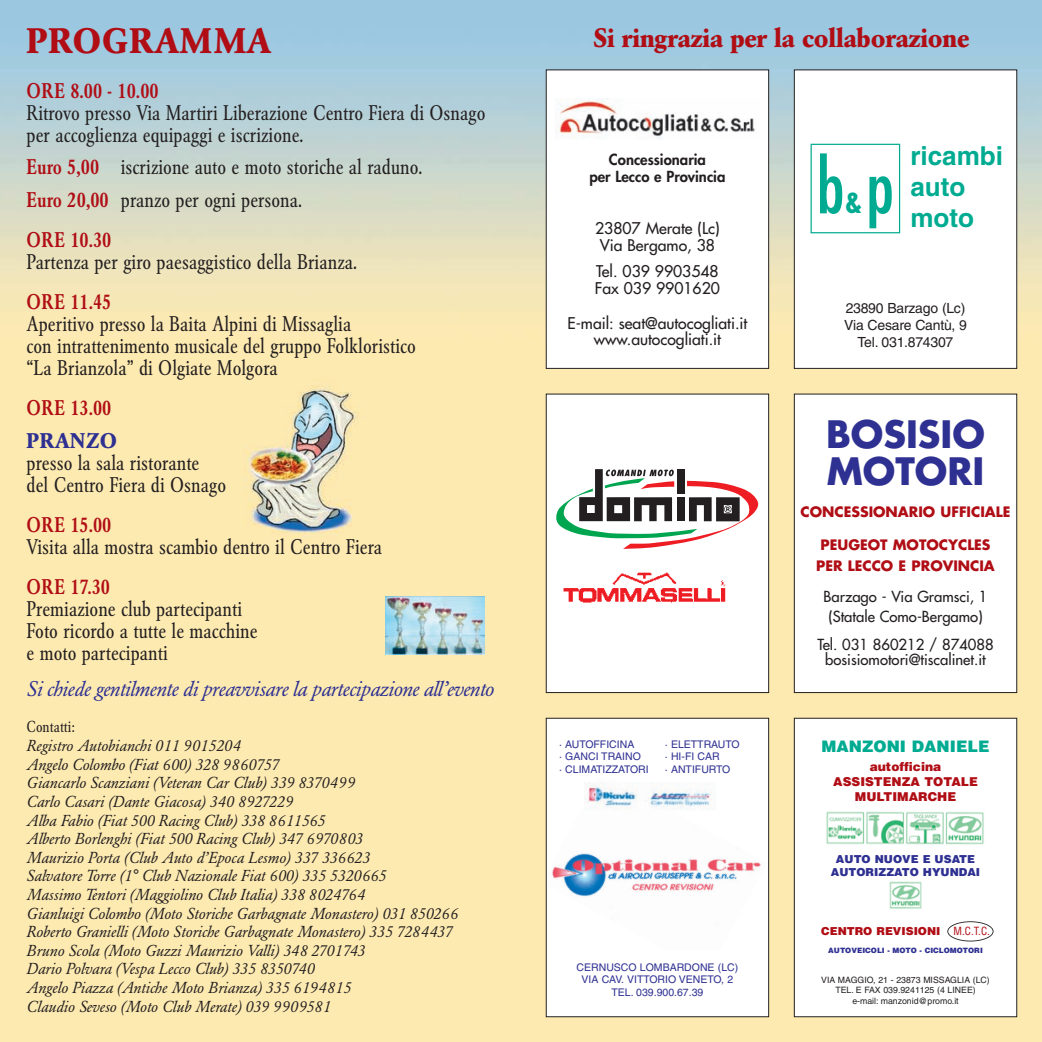
<style>
.page{position:relative;width:1042px;height:1042px;background:#fff}
.page>*{position:absolute;margin:0;border:0;box-sizing:border-box;transform-origin:0 0}
.t1{font:condensed 72.27px "Futura";color:#00ab91}
.t2{font:700 36.75px/36.8px "Futura";color:#2e3092}
.t3{font:700 35px "Garamond BE";letter-spacing:.04em;color:#b00d15}
.t4{font:700 condensed 28.18px "Futura";color:#00ab91}
.t5{font:700 26.25px "Garamond BE";color:#b00d15}
.t6{font:700 26.07px/31px "Helvetica";color:#00ab91}
.t7{font:condensed 21px/22.1px "Garamond BE";color:#231f20}
.t8{font:italic 21px "Garamond BE";letter-spacing:-.02em;color:#2e3092}
.t9{font:500 condensed 21px "Garamond BE";color:#b00d15}
.t10{font:700 21px "Garamond BE";letter-spacing:.04em;color:#2e3092}
.t11{font:900 15.92px "Helvetica";color:#00ab91}
.t12{font:italic 15.75px/18.6px "Garamond BE";color:#231f20}
.t13{font:15.75px/16.6px "Futura";color:#231f20;text-align:center}
.t14{font:condensed 15.75px "Garamond BE";color:#231f20}
.t15{font:14.88px/19.2px "Futura";color:#231f20;text-align:center}
.t16{font:800 14.88px/16.6px "Futura";color:#231f20;text-align:center}
.t17{font:700 14px/21.2px "Futura";color:#b00d15;text-align:center}
.t18{font:14px/16.6px "Helvetica";letter-spacing:-.015em;color:#231f20;text-align:center}
.t19{font:900 12.25px/15px "Helvetica";color:#b00d15;text-align:center}
.t20{font:900 11.03px/13.5px "Helvetica";color:#2e3092;text-align:center}
.t21{font:900 11.03px "Helvetica";color:#b00d15}
.t22{font:10.5px/12.6px "Helvetica";color:#2e3092}
.t23{font:8.75px/10.5px "Helvetica";color:#231f20;text-align:center}
.t24{font:900 7.35px "Helvetica";color:#2e3092}
.s1{font-weight:500;color:#b00d15}
.s2{font-weight:400;font-stretch:condensed}
</style>
<div class="page">
<img style="left:0;top:0;width:1042px;height:1042px">
<div style="left:546px;top:70px;width:222px;height:298px;background:#fff"></div>
<div style="left:546px;top:69px;width:223px;height:300px;border:1px solid #231f20"></div>
<div style="left:794px;top:70px;width:222px;height:298px;background:#fff"></div>
<div style="left:794px;top:69px;width:223px;height:300px;border:1px solid #231f20"></div>
<div style="left:546px;top:394px;width:222px;height:298px;background:#fff"></div>
<svg style="left:556px;top:469px;width:203px;height:80px"></svg>
<div style="left:546px;top:394px;width:223px;height:299px;border:1px solid #231f20"></div>
<div style="left:794px;top:394px;width:222px;height:298px;background:#fff"></div>
<div style="left:794px;top:394px;width:223px;height:299px;border:1px solid #231f20"></div>
<div style="left:546px;top:718px;width:222px;height:298px;background:#fff"></div>
<img style="left:552px;top:853px;width:209px;height:44px">
<div style="left:546px;top:718px;width:223px;height:299px;border:1px solid #231f20"></div>
<div style="left:794px;top:718px;width:222px;height:298px;background:#fff"></div>
<div style="left:794px;top:718px;width:223px;height:299px;border:1px solid #231f20"></div>
<img style="left:386px;top:596px;width:98px;height:58px">
<img style="left:556px;top:99px;width:199px;height:40px">
<div style="left:810px;top:144px;width:90px;height:89px;border:1px solid #00ab91"></div>
<img style="left:563px;top:572px;width:163px;height:31px">
<img style="left:584px;top:782px;width:132px;height:27px">
<img style="left:826px;top:811px;width:158px;height:34px">
<div style="left:947px;top:921px;width:46px;height:20px;border:2px solid #231f20;border-radius:50%"></div>
<img style="left:889px;top:881px;width:33px;height:28px">
<h3 class="t3" style="left:27px;top:27px;width:246px">PROGRAMMA</h3>
<h3 class="t9" style="left:27px;top:82px;width:134px">ORE 8.00 - 10.00</h3>
<h3 class="t7" style="left:27px;top:103px;width:460px">Ritrovo presso Via Martiri Liberazione Centro Fiera di Osnago per accoglienza equipaggi e iscrizione.</h3>
<h3 class="t7" style="left:27px;top:153px;width:397px;line-height:32.6px"><span class="s1">Euro 5,00</span> iscrizione auto e moto storiche al raduno.<br><span class="s1">Euro 20,00</span> pranzo per ogni persona.</h3>
<h3 class="t9" style="left:27px;top:231px;width:86px">ORE 10.30</h3>
<h3 class="t7" style="left:27px;top:252px;width:332px">Partenza per giro paesaggistico della Brianza.</h3>
<h3 class="t9" style="left:27px;top:293px;width:86px">ORE 11.45</h3>
<h3 class="t7" style="left:27px;top:314px;width:391px">Aperitivo presso la Baita Alpini di Missaglia<br>con intrattenimento musicale del gruppo Folkloristico “La Brianzola” di Olgiate Molgora</h3>
<h3 class="t9" style="left:27px;top:399px;width:86px">ORE 13.00</h3>
<h3 class="t10" style="left:27px;top:431px;width:92px">PRANZO</h3>
<h3 class="t7" style="left:27px;top:453px;width:201px">presso la sala ristorante del Centro Fiera di Osnago</h3>
<h3 class="t9" style="left:27px;top:516px;width:86px">ORE 15.00</h3>
<h3 class="t7" style="left:27px;top:537px;width:357px">Visita alla mostra scambio dentro il Centro Fiera</h3>
<h3 class="t9" style="left:27px;top:578px;width:85px">ORE 17.30</h3>
<h3 class="t7" style="left:27px;top:599px;width:233px">Premiazione club partecipanti<br>Foto ricordo a tutte le macchine e moto partecipanti</h3>
<h3 class="t8" style="left:27px;top:680px;width:469px">Si chiede gentilmente di preavvisare la partecipazione all’evento</h3>
<p class="t14" style="left:27px;top:720px;width:50px">Contatti:</p>
<p class="t12" style="left:27px;top:738px;width:433px">Registro Autobianchi 011 9015204<br>Angelo Colombo (Fiat 600) 328 9860757<br>Giancarlo Scanziani (Veteran Car Club) 339 8370499<br>Carlo Casari (Dante Giacosa) 340 8927229<br>Alba Fabio (Fiat 500 Racing Club) 338 8611565<br>Alberto Borlenghi (Fiat 500 Racing Club) 347 6970803<br>Maurizio Porta (Club Auto d’Epoca Lesmo) 337 336623<br>Salvatore Torre (1° Club Nazionale Fiat 600) 335 5320665<br>Massimo Tentori (Maggiolino Club Italia) 338 8024764<br>Gianluigi Colombo (Moto Storiche Garbagnate Monastero) 031 850266<br>Roberto Granielli (Moto Storiche Garbagnate Monastero) 335 7284437<br>Bruno Scola (Moto Guzzi Maurizio Valli) 348 2701743<br>Dario Polvara (Vespa Lecco Club) 335 8350740<br>Angelo Piazza (Antiche Moto Brianza) 335 6194815<br>Claudio Seveso (Moto Club Merate) 039 9909581</p>
<h3 class="t5" style="left:594px;top:27px;width:377px">Si ringrazia per la collaborazione</h3>
<h3 class="t6" style="left:910px;top:143px;width:94px">ricambi auto moto</h3>
<h1 class="t1" style="left:817px;top:153px;width:78px">b p</h1>
<p class="t16" style="left:589px;top:152px;width:137px">Concessionaria<br>per Lecco e Provincia</p>
<p class="t13" style="left:595px;top:221px;width:126px">23807 Merate (Lc)<br>Via Bergamo, 38</p>
<p class="t13" style="left:595px;top:264px;width:126px;text-align:left">Tel. 039 9903548<br>Fax 039 9901620</p>
<p class="t13" style="left:567px;top:316px;width:181px">E-mail: seat@autocogliati.it www.autocogliati.it</p>
<p class="t18" style="left:844px;top:302px;width:124px">23890 Barzago (Lc)<br>Via Cesare Cantù, 9<br>Tel. 031.874307</p>
<h3 class="t4" style="left:845px;top:191px;width:18px">&amp;</h3>
<p class="t22" style="left:559px;top:739px;width:91px">· AUTOFFICINA<br>· GANCI TRAINO<br>· CLIMATIZZATORI</p>
<p class="t22" style="left:665px;top:739px;width:76px">· ELETTRAUTO · HI-FI CAR<br>· ANTIFURTO</p>
<p class="t22" style="left:577px;top:962px;width:163px;text-align:center">CERNUSCO LOMBARDONE (LC)<br>VIA CAV. VITTORIO VENETO, 2<br>TEL. 039.900.67.39</p>
<h2 class="t2" style="left:826px;top:419px;width:160px">BOSISIO<br>MOTORI</h2>
<p class="t17" style="left:800px;top:502px;width:211px">CONCESSIONARIO UFFICIALE</p>
<p class="t17" style="left:816px;top:535px;width:180px">PEUGEOT MOTOCYCLES<br>PER LECCO E PROVINCIA</p>
<p class="t15" style="left:823px;top:588px;width:165px">Barzago - Via Gramsci, 1 (Statale Como-Bergamo)</p>
<p class="t15" style="left:817px;top:637px;width:178px;line-height:15.8px">Tel. 031 860212 / 874088 bosisiomotori@tiscalinet.it</p>
<p class="t11" style="left:821px;top:740px;width:169px">MANZONI DANIELE</p>
<p class="t19" style="left:833px;top:760px;width:146px">autofficina<br>ASSISTENZA TOTALE<br>MULTIMARCHE</p>
<p class="t20" style="left:831px;top:853px;width:151px">AUTO NUOVE E USATE<br>AUTORIZZATO HYUNDAI</p>
<p class="t21" style="left:821px;top:927px;width:170px">CENTRO REVISIONI <span class="s2">M.C.T.C.</span></p>
<p class="t24" style="left:828px;top:948px;width:156px">AUTOVEICOLI - MOTO - CICLOMOTORI</p>
<p class="t23" style="left:821px;top:975px;width:170px">VIA MAGGIO, 21 - 23873 MISSAGLIA (LC)<br>TEL. E FAX 039.9241125 (4 LINEE) e-mail: manzonid@promo.it</p>
</div>
